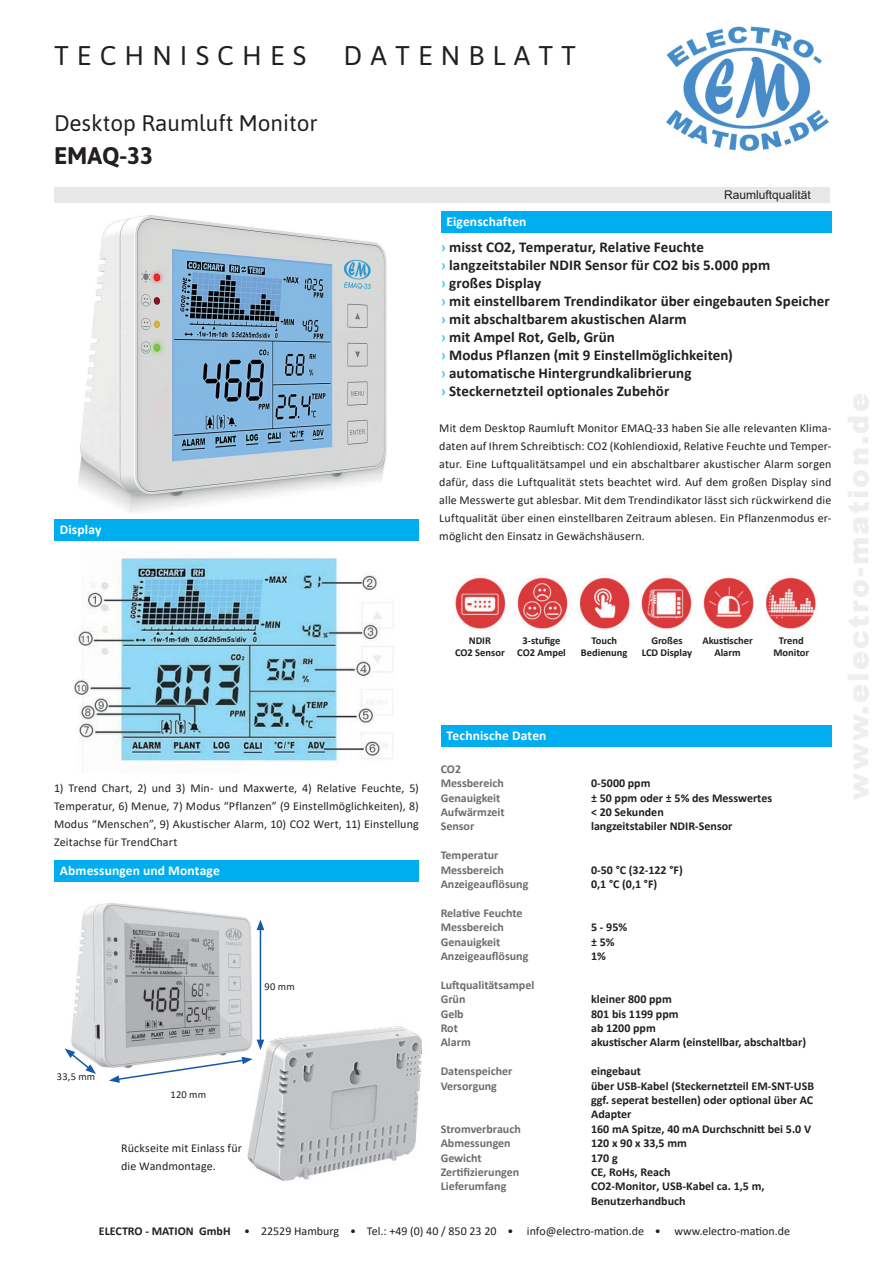
<style>
.page{position:relative;width:893px;height:1263px;background:#fff}
.page>*{position:absolute;margin:0;border:0;box-sizing:border-box;transform-origin:0 0}
.t1{font:27px "Asap";color:#231f20}
.t2{font:700 24px "Asap";color:#231f20}
.t3{font:22.5px "Asap";color:#231f20}
.t4{font:700 15px/18px "Calibri";letter-spacing:.005em;color:#231f20}
.t5{font:700 13.5px "Calibri";letter-spacing:.01em;color:#fff}
.t6{font:12px/18px "Calibri";letter-spacing:.01em;color:#231f20;text-align:justify}
.t7{font:700 12px/14.4px "Calibri";color:#231f20}
.t8{font:700 12px/14.4px "Calibri";color:#6c6d70}
.t9{font:12px "Arial";color:#231f20}
.t10{font:700 10.5px/12.6px "Calibri";color:#231f20;text-align:center}
.t11{font:10.5px "Calibri";letter-spacing:.015em;color:#231f20}
.s1{font-weight:400;color:#00baf1}
.s2{font-weight:700}
</style>
<div class="page">
<img style="left:247px;top:1010px;width:175px;height:171px">
<div style="left:54px;top:188px;width:775px;height:15px;background:#e6e7e9"></div>
<img style="left:666px;top:26px;width:163px;height:125px">
<div style="left:441px;top:211px;width:390px;height:21px;background:#00aeef"></div>
<div style="left:441px;top:725px;width:390px;height:22px;background:#00aeef"></div>
<div style="left:54px;top:860px;width:364px;height:21px;background:#00aeef"></div>
<img style="left:71px;top:903px;width:181px;height:165px">
<svg style="left:109px;top:1057px;width:144px;height:26px"></svg>
<svg style="left:65px;top:1048px;width:31px;height:26px"></svg>
<hr style="left:260px;top:928px;width:1px;height:114px;background:#1759a9">
<svg style="left:257px;top:919px;width:7px;height:11px"></svg>
<svg style="left:257px;top:1040px;width:7px;height:10px"></svg>
<img style="left:454px;top:576px;width:362px;height:54px">
<img style="left:73px;top:558px;width:321px;height:214px">
<div style="left:54px;top:519px;width:364px;height:21px;background:#00aeef"></div>
<img style="left:78px;top:215px;width:309px;height:298px">
<h1 class="t1" style="left:54px;top:38px;width:254px">T E C H N I S C H E S</h1>
<h1 class="t1" style="left:344px;top:38px;width:234px">D A T E N B L A T T</h1>
<h3 class="t3" style="left:54px;top:109px;width:265px">Desktop Raumluft Monitor</h3>
<h2 class="t2" style="left:54px;top:140px;width:100px">EMAQ-33</h2>
<p class="t5" style="left:60px;top:520px;width:43px">Display</p>
<p class="t5" style="left:446px;top:212px;width:82px">Eigenschaften</p>
<p class="t9" style="left:724px;top:187px;width:88px">Raumluftqualität</p>
<p class="t4" style="left:441px;top:238px;width:391px"><span class="s1">›</span> misst CO2, Temperatur, Relative Feuchte<br><span class="s1">›</span> langzeitstabiler NDIR Sensor für CO2 bis 5.000 ppm<br><span class="s1">›</span> großes Display<br><span class="s1">›</span> mit einstellbarem Trendindikator über eingebauten Speicher <span class="s1">›</span> mit abschaltbarem akustischen Alarm<br><span class="s1">›</span> mit Ampel Rot, Gelb, Grün<br><span class="s1">›</span> Modus Pflanzen (mit 9 Einstellmöglichkeiten)<br><span class="s1">›</span> automatische Hintergrundkalibrierung<br><span class="s1">›</span> Steckernetzteil optionales Zubehör</p>
<p class="t6" style="left:439px;top:419px;width:394px">Mit dem Desktop Raumluft Monitor EMAQ-33 haben Sie alle relevanten Klima&shy;daten auf Ihrem Schreibtisch: CO2 (Kohlendioxid, Relative Feuchte und Temper&shy;atur. Eine Luftqualitätsampel und ein abschaltbarer akustischer Alarm sorgen dafür, dass die Luftqualität stets beachtet wird. Auf dem großen Display sind alle Messwerte gut ablesbar. Mit dem Trendindikator lässt sich rückwirkend die Luftqualität über einen einstellbaren Zeitraum ablesen. Ein Pflanzenmodus er&shy;möglicht den Einsatz in Gewächshäusern.</p>
<p class="t10" style="left:455px;top:634px;width:51px">NDIR<br>CO2 Sensor</p>
<p class="t10" style="left:517px;top:634px;width:50px">3-stufige<br>CO2 Ampel</p>
<p class="t10" style="left:581px;top:634px;width:48px">Touch<br>Bedienung</p>
<p class="t10" style="left:642px;top:634px;width:52px">Großes<br>LCD Display</p>
<p class="t10" style="left:702px;top:634px;width:52px">Akustischer<br>Alarm</p>
<p class="t10" style="left:773px;top:634px;width:37px">Trend<br>Monitor</p>
<p class="t6" style="left:54px;top:779px;width:366px">1) Trend Chart, 2) und 3) Min- und Maxwerte, 4) Relative Feuchte, 5)<br>Temperatur, 6) Menue, 7) Modus “Pflanzen” (9 Einstellmöglichkeiten), 8)<br>Modus “Menschen”, 9) Akustischer Alarm, 10) CO2 Wert, 11) Einstellung Zeitachse für TrendChart</p>
<p class="t5" style="left:60px;top:861px;width:161px">Abmessungen und Montage</p>
<p class="t11" style="left:264px;top:979px;width:32px">90 mm</p>
<p class="t11" style="left:57px;top:1069px;width:40px">33,5 mm</p>
<p class="t11" style="left:171px;top:1087px;width:37px">120 mm</p>
<p class="t6" style="left:121px;top:1139px;width:122px">Rückseite mit Einlass für die Wandmontage.</p>
<p class="t5" style="left:446px;top:726px;width:102px">Technische Daten</p>
<p class="t8" style="left:441px;top:761px;width:66px">CO2<br>Messbereich<br>Genauigkeit<br>Aufwärmzeit<br>Sensor</p>
<p class="t8" style="left:441px;top:848px;width:89px">Temperatur<br>Messbereich<br>Anzeigeauflösung</p>
<p class="t8" style="left:441px;top:905px;width:89px">Relative Feuchte<br>Messbereich<br>Genauigkeit<br>Anzeigeauflösung</p>
<p class="t8" style="left:441px;top:977px;width:95px">Luftqualitätsampel<br>Grün<br>Gelb<br>Rot<br>Alarm</p>
<p class="t8" style="left:441px;top:1064px;width:73px">Datenspeicher<br>Versorgung</p>
<p class="t8" style="left:441px;top:1121px;width:82px">Stromverbrauch<br>Abmessungen<br>Gewicht<br>Zertifizierungen<br>Lieferumfang</p>
<p class="t7" style="left:591px;top:776px;width:183px">0-5000 ppm<br>± 50 ppm oder ± 5% des Messwertes &lt; 20 Sekunden<br>langzeitstabiler NDIR-Sensor</p>
<p class="t7" style="left:591px;top:862px;width:93px">0-50 °C (32-122 °F)<br>0,1 °C (0,1 °F)</p>
<p class="t7" style="left:591px;top:920px;width:38px">5 - 95% ± 5%<br>1%</p>
<p class="t7" style="left:591px;top:992px;width:217px">kleiner 800 ppm<br>801 bis 1199 ppm<br>ab 1200 ppm<br>akustischer Alarm (einstellbar, abschaltbar)</p>
<p class="t7" style="left:591px;top:1064px;width:225px">eingebaut<br>über USB-Kabel (Steckernetzteil EM-SNT-USB ggf. seperat bestellen) oder optional über AC<br>Adapter<br>160 mA Spitze, 40 mA Durchschnitt bei 5.0 V<br>120 x 90 x 33,5 mm<br>170 g<br>CE, RoHs, Reach<br>CO2-Monitor, USB-Kabel ca. 1,5 m,<br>Benutzerhandbuch</p>
<p class="t6" style="left:99px;top:1221px;width:693px"><span class="s2">ELECTRO - MATION GmbH</span> • 22529 Hamburg • Tel.: +49 (0) 40 / 850 23 20 • info@electro-mation.de • www.electro-mation.de</p>
</div>
